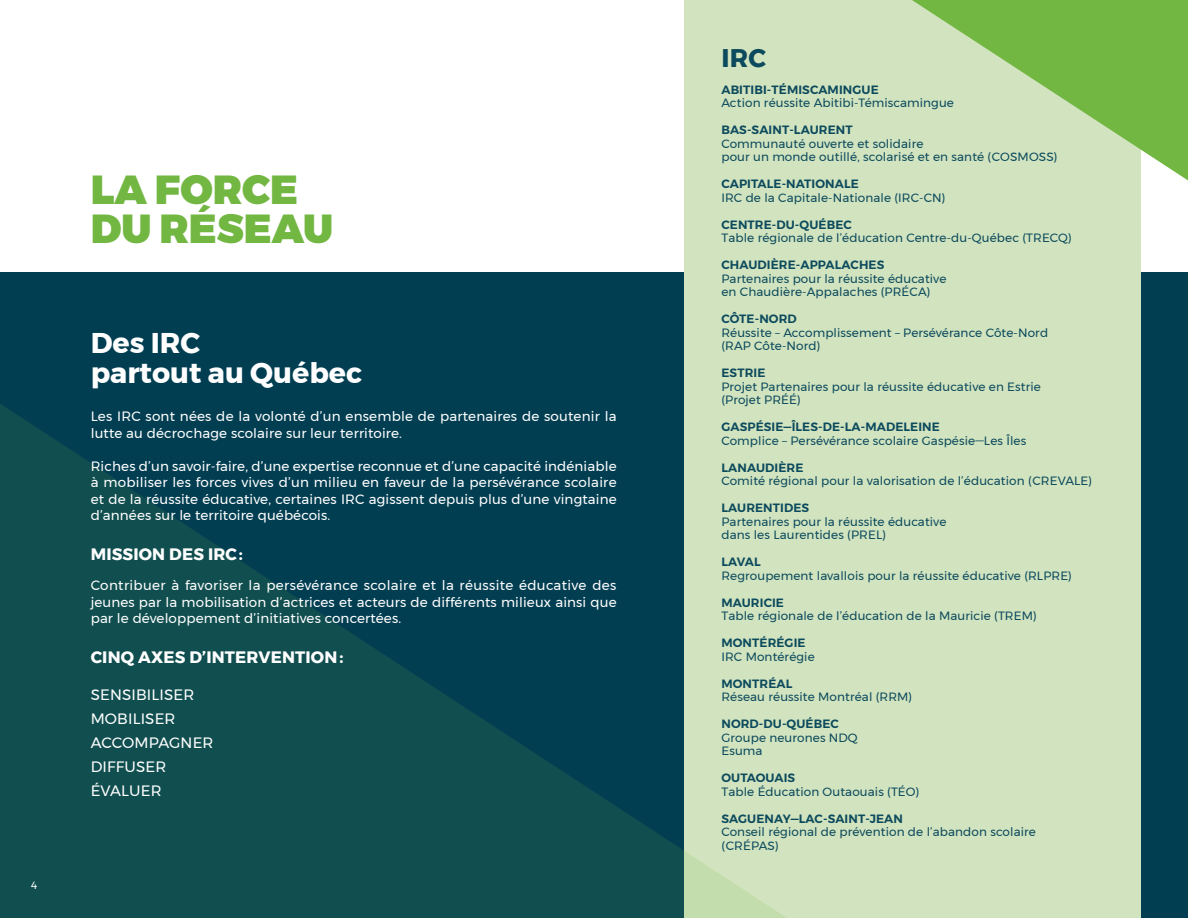
<style>
.page{position:relative;width:1188px;height:918px;background:#fff}
.page>*{position:absolute;margin:0;border:0;box-sizing:border-box;transform-origin:0 0}
.t1{font:900 40.5px/39px "Montserrat";color:#73b743}
.t2{font:700 28.5px/30px "Montserrat";color:#fff}
.t3{font:700 25.5px "Montserrat";color:#0c4a5d}
.t4{font:700 16.5px "Montserrat";letter-spacing:.01em;color:#fff}
.t5{font:15px/24px "Montserrat";letter-spacing:.01em;color:#fff}
.t6{font:13.5px/16.5px "Montserrat";letter-spacing:.01em;color:#fff;text-align:justify}
.t7{font:12px/13.5px "Montserrat";letter-spacing:.01em;color:#0c4a5d}
.t8{font:600 12px "Montserrat";letter-spacing:.01em;color:#0c4a5d}
.t9{font:10.5px "Montserrat";color:#fff}
</style>
<div class="page">
<div style="left:0;top:272px;width:1188px;height:646px;background:#023e52"></div>
<div style="left:685px;top:0;width:456px;height:918px;background:#d2e4bf"></div>
<svg style="left:0;top:395px;width:786px;height:523px;fill:#114e52"></svg>
<svg style="left:912px;top:0;width:276px;height:180px"></svg>
<p class="t9" style="left:31px;top:877px;width:8px">4</p>
<h1 class="t1" style="left:91px;top:171px;width:244px">LA FORCE<br>DU RÉSEAU</h1>
<h2 class="t2" style="left:91px;top:328px;width:273px">Des IRC<br>partout au Québec</h2>
<p class="t6" style="left:91px;top:408px;width:527px">Les IRC sont nées de la volonté d’un ensemble de partenaires de soutenir la lutte au décrochage scolaire sur leur territoire.</p>
<p class="t6" style="left:91px;top:458px;width:527px">Riches d’un savoir-faire, d’une expertise reconnue et d’une capacité indéniable à mobiliser les forces vives d’un milieu en faveur de la persévérance scolaire et de la réussite éducative, certaines IRC agissent depuis plus d’une vingtaine d’années sur le territoire québécois.</p>
<h3 class="t4" style="left:91px;top:541px;width:154px">MISSION DES IRC :</h3>
<p class="t6" style="left:91px;top:577px;width:527px">Contribuer à favoriser la persévérance scolaire et la réussite éducative des jeunes par la mobilisation d’actrices et acteurs de différents milieux ainsi que par le développement d’initiatives concertées.</p>
<h3 class="t4" style="left:91px;top:644px;width:254px">CINQ AXES D’INTERVENTION :</h3>
<p class="t5" style="left:91px;top:683px;width:124px">SENSIBILISER<br>MOBILISER<br>ACCOMPAGNER<br>DIFFUSER<br>ÉVALUER</p>
<h3 class="t3" style="left:721px;top:37px;width:46px">IRC</h3>
<p class="t8" style="left:721px;top:80px;width:159px">ABITIBI-TÉMISCAMINGUE</p>
<p class="t7" style="left:721px;top:96px;width:234px">Action réussite Abitibi-Témiscamingue</p>
<p class="t8" style="left:721px;top:121px;width:133px">BAS-SAINT-LAURENT</p>
<p class="t7" style="left:721px;top:137px;width:338px">Communauté ouverte et solidaire<br>pour un monde outillé, scolarisé et en santé (COSMOSS)</p>
<p class="t8" style="left:721px;top:175px;width:139px">CAPITALE-NATIONALE</p>
<p class="t7" style="left:721px;top:191px;width:226px">IRC de la Capitale-Nationale (IRC-CN)</p>
<p class="t8" style="left:721px;top:215px;width:132px">CENTRE-DU-QUÉBEC</p>
<p class="t7" style="left:721px;top:231px;width:352px">Table régionale de l’éducation Centre-du-Québec (TRECQ)</p>
<p class="t8" style="left:721px;top:256px;width:164px">CHAUDIÈRE-APPALACHES</p>
<p class="t7" style="left:721px;top:272px;width:226px">Partenaires pour la réussite éducative en Chaudière-Appalaches (PRÉCA)</p>
<p class="t8" style="left:721px;top:310px;width:77px">CÔTE-NORD</p>
<p class="t7" style="left:721px;top:326px;width:328px">Réussite – Accomplissement – Persévérance Côte-Nord (RAP Côte-Nord)</p>
<p class="t8" style="left:721px;top:364px;width:45px">ESTRIE</p>
<p class="t7" style="left:721px;top:380px;width:321px">Projet Partenaires pour la réussite éducative en Estrie (Projet PRÉÉ)</p>
<p class="t8" style="left:721px;top:418px;width:220px">GASPÉSIE—ÎLES-DE-LA-MADELEINE</p>
<p class="t7" style="left:721px;top:434px;width:306px">Complice – Persévérance scolaire Gaspésie—Les Îles</p>
<p class="t8" style="left:721px;top:458px;width:83px">LANAUDIÈRE</p>
<p class="t7" style="left:721px;top:474px;width:372px">Comité régional pour la valorisation de l’éducation (CREVALE)</p>
<p class="t8" style="left:721px;top:499px;width:89px">LAURENTIDES</p>
<p class="t7" style="left:721px;top:515px;width:226px">Partenaires pour la réussite éducative dans les Laurentides (PREL)</p>
<p class="t8" style="left:721px;top:553px;width:41px">LAVAL</p>
<p class="t7" style="left:721px;top:569px;width:352px">Regroupement lavallois pour la réussite éducative (RLPRE)</p>
<p class="t8" style="left:721px;top:593px;width:64px">MAURICIE</p>
<p class="t7" style="left:721px;top:609px;width:317px">Table régionale de l’éducation de la Mauricie (TREM)</p>
<p class="t8" style="left:721px;top:634px;width:86px">MONTÉRÉGIE</p>
<p class="t7" style="left:721px;top:650px;width:95px">IRC Montérégie</p>
<p class="t8" style="left:721px;top:674px;width:72px">MONTRÉAL</p>
<p class="t7" style="left:721px;top:690px;width:192px">Réseau réussite Montréal (RRM)</p>
<p class="t8" style="left:721px;top:715px;width:119px">NORD-DU-QUÉBEC</p>
<p class="t7" style="left:721px;top:731px;width:138px">Groupe neurones NDQ<br>Esuma</p>
<p class="t8" style="left:721px;top:769px;width:75px">OUTAOUAIS</p>
<p class="t7" style="left:721px;top:785px;width:199px">Table Éducation Outaouais (TÉO)</p>
<p class="t8" style="left:721px;top:809px;width:183px">SAGUENAY—LAC-SAINT-JEAN</p>
<p class="t7" style="left:721px;top:825px;width:316px">Conseil régional de prévention de l’abandon scolaire (CRÉPAS)</p>
</div>
